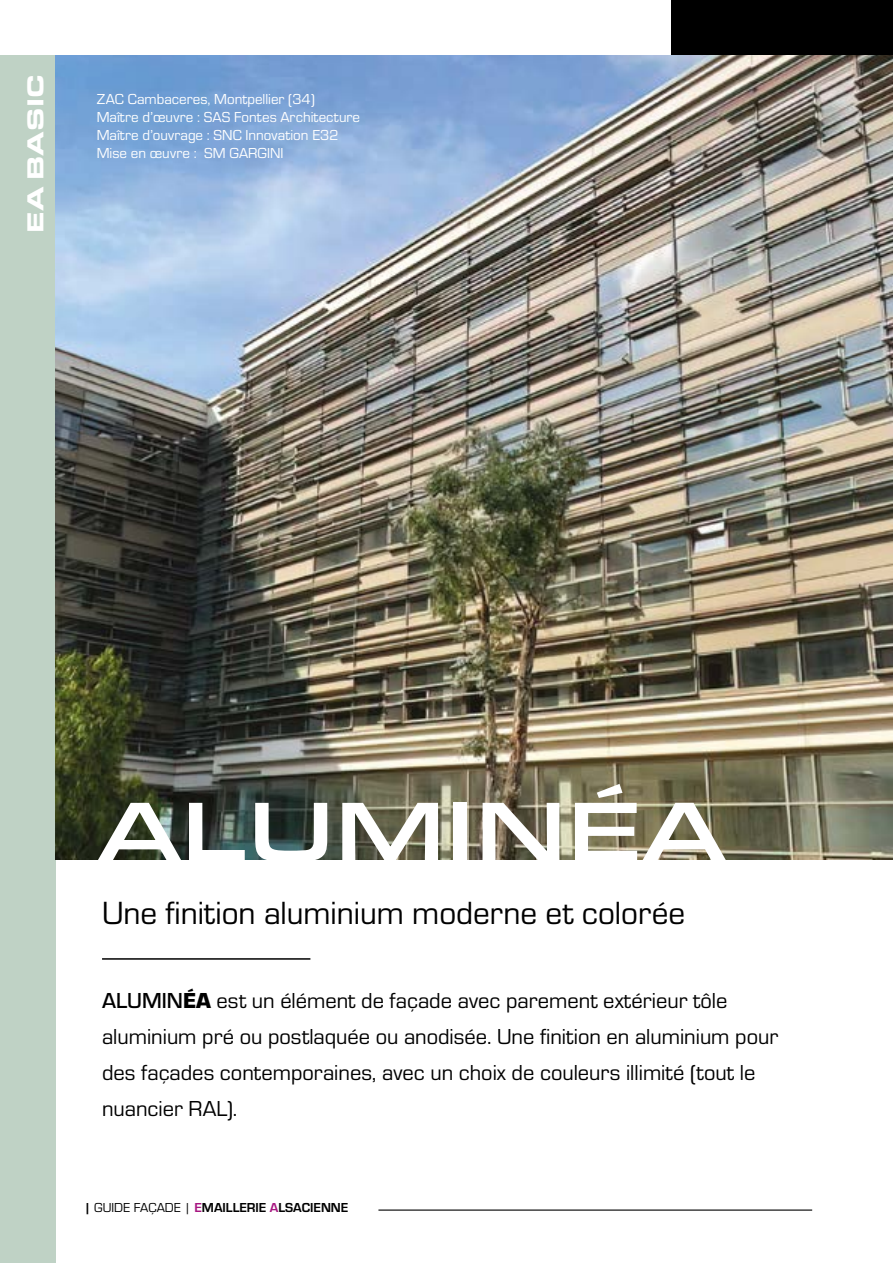
<style>
.page{position:relative;width:893px;height:1263px;background:#fff}
.page>*{position:absolute;margin:0;border:0;box-sizing:border-box;transform-origin:0 0}
.t1{font:500 87px "Eurostile Ext";color:#fff}
.t2{font:33.3px "Eurostile";color:#000}
.t3{font:900 24px "Eurostile Ext";color:#fff}
.t4{font:22.5px/36px "Eurostile";color:#000}
.t5{font:15px/18px "Eurostile";color:#fff}
.t6{font:700 13.5px "Eurostile";color:#000}
.s1{font-weight:500}
.s2{font-weight:900}
.s3{font-weight:400}
.s4{color:#a71681}
</style>
<div class="page">
<div style="left:672px;top:0;width:221px;height:55px;background:#000"></div>
<div style="left:0;top:55px;width:55px;height:1208px;background:#bfd2c5"></div>
<hr style="left:378px;top:1209px;width:434px;height:2px;background:#000">
<img style="left:55px;top:55px;width:838px;height:804px">
<hr style="left:102px;top:958px;width:208px;height:2px;background:#000">
<p class="t3" style="left:18px;top:233px;width:160px;rotate:-90deg">EA BASIC</p>
<p class="t5" style="left:97px;top:89px;width:265px">ZAC Cambaceres, Montpellier (34)<br>Maître d’œuvre : SAS Fontes Architecture Maître d’ouvrage : SNC Innovation E32<br>Mise en œuvre : SM GARGINI</p>
<h1 class="t1" style="left:98px;top:769px;width:630px">ALUMINÉA</h1>
<h2 class="t2" style="left:102px;top:890px;width:585px">Une finition aluminium moderne et colorée</h2>
<p class="t4" style="left:102px;top:982px;width:678px"><span class="s1">ALUMIN</span><span class="s2">ÉA</span> est un élément de façade avec parement extérieur tôle aluminium pré ou postlaquée ou anodisée. Une finition en aluminium pour des façades contemporaines, avec un choix de couleurs illimité (tout le nuancier RAL).</p>
<p class="t6" style="left:84px;top:1198px;width:266px">| <span class="s3">GUIDE FAÇADE |</span> <span class="s4">E</span>MAILLERIE <span class="s4">A</span>LSACIENNE</p>
</div>
